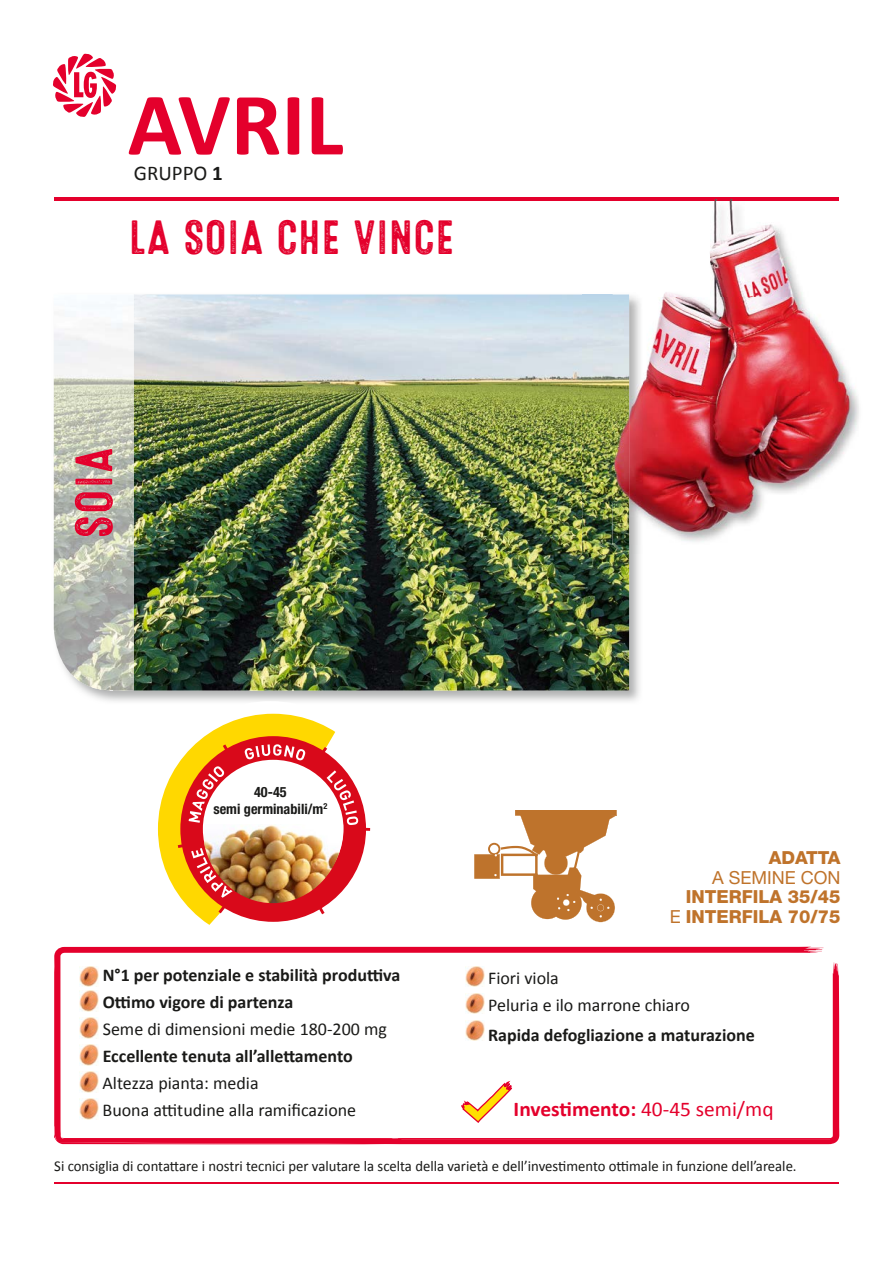
<style>
.page{position:relative;width:893px;height:1263px;background:#fff}
.page>*{position:absolute;margin:0;border:0;box-sizing:border-box;transform-origin:0 0}
.t1{font:700 90px "Calibri";color:#e4002c}
.t2{font:52.5px "Microbrew Soft Three";color:#e4002c}
.t3{font:48px "Microbrew Soft Three";color:#e4002c}
.t4{font:700 21px "Calibri";letter-spacing:-.01em;color:#e4002c}
.t5{font:21px "Calibri";color:#1a1a18}
.t6{font:700 18px/27px "Calibri";color:#1a1a18}
.t7{font:18px/27px "Calibri";color:#1a1a18}
.t8{font:800 18px/19.5px "Helvetica Neue LT Std";color:#bf732b;text-align:right}
.t9{font:18px "Helvetica Neue LT Std";color:#bf732b}
.t10{font:15px "Calibri";color:#1a1a18}
.t11{font:700 condensed 14.25px/17.1px "Helvetica Neue LT Std";color:#1a1a18;text-align:center}
.s1{font-weight:700}
.s2{font-weight:400}
</style>
<div class="page">
<hr style="left:54px;top:1182px;width:785px;height:2px;background:#e4002c">
<svg style="left:53px;top:53px;width:64px;height:64px"></svg>
<hr style="left:54px;top:197px;width:785px;height:3px;background:#e4002c">
<img style="left:53px;top:379px;width:587px;height:323px">
<img style="left:134px;top:294px;width:495px;height:396px">
<img style="left:54px;top:304px;width:80px;height:386px">
<svg style="left:145px;top:701px;width:251px;height:13px"></svg>
<svg style="left:228px;top:714px;width:90px;height:9px"></svg>
<svg style="left:205px;top:723px;width:191px;height:224px"></svg>
<svg style="left:145px;top:736px;width:225px;height:211px"></svg>
<img style="left:204px;top:824px;width:139px;height:79px">
<svg style="left:54px;top:947px;width:785px;height:197px"></svg>
<svg style="left:461px;top:1081px;width:51px;height:42px"></svg>
<img style="left:80px;top:966px;width:19px;height:21px">
<img style="left:80px;top:991px;width:19px;height:20px">
<img style="left:80px;top:1018px;width:19px;height:20px">
<img style="left:80px;top:1045px;width:19px;height:20px">
<img style="left:80px;top:1072px;width:18px;height:20px">
<img style="left:80px;top:1099px;width:18px;height:20px">
<img style="left:465px;top:966px;width:19px;height:21px">
<img style="left:465px;top:993px;width:19px;height:21px">
<img style="left:465px;top:1020px;width:19px;height:21px">
<img style="left:582px;top:200px;width:30px;height:302px">
<img style="left:629px;top:545px;width:11px;height:9px">
<img style="left:582px;top:502px;width:47px;height:52px">
<img style="left:612px;top:200px;width:198px;height:98px">
<img style="left:810px;top:200px;width:49px;height:283px">
<img style="left:643px;top:298px;width:167px;height:244px">
<img style="left:612px;top:292px;width:31px;height:253px">
<img style="left:612px;top:294px;width:17px;height:251px">
<svg style="left:474px;top:810px;width:143px;height:112px"></svg>
<h1 class="t1" style="left:128px;top:69px;width:217px">AVRIL</h1>
<p class="t5" style="left:134px;top:160px;width:91px">GRUPPO <span class="s1">1</span></p>
<h3 class="t3" style="left:128px;top:210px;width:328px">LA SOIA CHE VINCE</h3>
<h2 class="t2" style="left:64px;top:538px;width:93px;rotate:-90deg">SOIA</h2>
<p class="t11" style="left:213px;top:783px;width:115px">40-45<br>semi germinabili/m<sup>2</sup></p>
<p class="t6" style="left:103px;top:961px;width:299px">N°1 per potenziale e stabilità produttiva<br>Ottimo vigore di partenza</p>
<p class="t7" style="left:103px;top:1015px;width:286px">Seme di dimensioni medie 180-200 mg</p>
<p class="t6" style="left:103px;top:1042px;width:252px">Eccellente tenuta all’allettamento</p>
<p class="t7" style="left:103px;top:1069px;width:255px">Altezza pianta: media<br>Buona attitudine alla ramificazione</p>
<p class="t8" style="left:769px;top:848px;width:73px">ADATTA</p>
<p class="t9" style="left:712px;top:867px;width:130px">A SEMINE CON</p>
<p class="t8" style="left:670px;top:887px;width:172px">INTERFILA 35/45<br><span class="s2">E</span> INTERFILA 70/75</p>
<p class="t7" style="left:488px;top:963px;width:203px">Fiori viola<br>Peluria e ilo marrone chiaro</p>
<p class="t6" style="left:488px;top:1020px;width:268px">Rapida defogliazione a maturazione</p>
<p class="t4" style="left:514px;top:1096px;width:261px">Investimento: <span class="s2">40-45 semi/mq</span></p>
<p class="t10" style="left:54px;top:1157px;width:744px">Si consiglia di contattare i nostri tecnici per valutare la scelta della varietà e dell’investimento ottimale in funzione dell’areale.</p>
</div>
